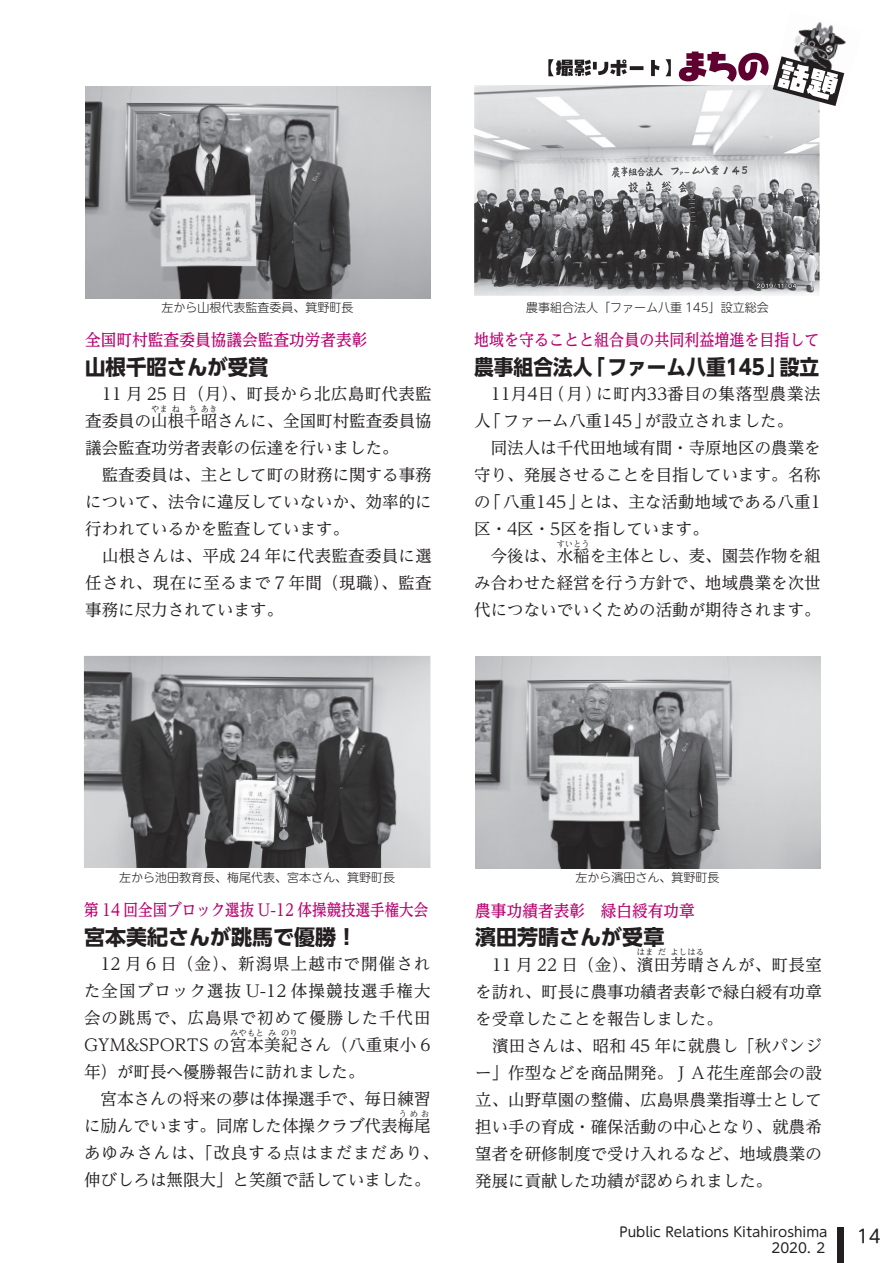
<style>
.page{position:relative;width:893px;height:1263px;background:#fff}
.page>*{position:absolute;margin:0;border:0;box-sizing:border-box;transform-origin:0 0}
.t1{font:700 21px "UD Shin Go Pro";color:#231f20}
.t2{font:700 21px "UD Shin Go Pro";color:#231f20;scale:.94 1}
.t3{font:18px "UD Shin M Go Pro";color:#231f20}
.t4{font:16.5px/27px "UD Reimin Pro";color:#231f20}
.t5{font:500 16.5px "UD Reimin Pro";color:#ba0170;scale:.95 1}
.t6{font:500 16.5px "UD Reimin Pro";color:#ba0170;scale:.88 1}
.t7{font:500 16.5px "UD Reimin Pro";color:#ba0170;scale:.91 1}
.t8{font:16.5px "UD Reimin Pro";letter-spacing:.025em;color:#231f20}
.t9{font:16.5px "UD Reimin Pro";letter-spacing:.04em;color:#231f20}
.t10{font:13.5px "UD Shin M Go Pro";color:#231f20}
.t11{font:300 12px "UD Shin M Go Pro";color:#231f20}
.t12{font:8.25px "UD Reimin Pro";color:#231f20}
</style>
<div class="page">
<img style="left:84px;top:656px;width:346px;height:212px">
<img style="left:85px;top:86px;width:346px;height:212px">
<img style="left:475px;top:657px;width:346px;height:212px">
<img style="left:474px;top:85px;width:345px;height:211px">
<svg style="left:548px;top:59px;width:123px;height:17px"></svg>
<img style="left:793px;top:22px;width:53px;height:52px">
<svg style="left:679px;top:52px;width:165px;height:54px"></svg>
<div style="left:837px;top:1227px;width:6px;height:36px;background:#231f20"></div>
<p class="t11" style="left:161px;top:298px;width:194px">左から山根代表監査委員、箕野町長</p>
<p class="t5" style="left:85px;top:327px;width:298px">全国町村監査委員協議会監査功労者表彰</p>
<p class="t1" style="left:85px;top:350px;width:185px">山根千昭さんが受賞</p>
<p class="t4" style="left:85px;top:380px;width:348px">　11 月 25 日（月）、町長から北広島町代表監査委員の山根千昭さんに、全国町村監査委員協</p>
<p class="t12" style="left:151px;top:402px;width:18px">やま</p>
<p class="t12" style="left:172px;top:402px;width:10px">ね</p>
<p class="t12" style="left:188px;top:402px;width:10px">ち</p>
<p class="t12" style="left:201px;top:402px;width:18px">あき</p>
<p class="t4" style="left:85px;top:434px;width:348px">議会監査功労者表彰の伝達を行いました。<br>　監査委員は、主として町の財務に関する事務について、法令に違反していないか、効率的に行われているかを監査しています。<br>　山根さんは、平成 24 年に代表監査委員に選任され、現在に至るまで７年間（現職）、監査事務に尽力されています。</p>
<p class="t11" style="left:526px;top:297px;width:244px">農事組合法人「ファーム八重 145」設立総会</p>
<p class="t7" style="left:474px;top:327px;width:381px">地域を守ることと組合員の共同利益増進を目指して</p>
<p class="t2" style="left:780px;top:350px;width:44px">設立</p>
<p class="t2" style="left:585px;top:350px;width:216px">「ファーム八重145」</p>
<p class="t2" style="left:474px;top:350px;width:127px">農事組合法人</p>
<p class="t4" style="left:548px;top:380px;width:55px">（月）</p>
<p class="t4" style="left:474px;top:380px;width:82px">　11月4日</p>
<p class="t9" style="left:596px;top:381px;width:226px">に町内33番目の集落型農業法</p>
<p class="t4" style="left:484px;top:407px;width:168px">「ファーム八重145」</p>
<p class="t4" style="left:645px;top:407px;width:150px">が設立されました。</p>
<p class="t4" style="left:474px;top:407px;width:18px">人</p>
<p class="t4" style="left:474px;top:434px;width:348px">　同法人は千代田地域有間・寺原地区の農業を</p>
<p class="t4" style="left:474px;top:461px;width:348px">守り、発展させることを目指しています。名称</p>
<p class="t4" style="left:579px;top:488px;width:243px">とは、主な活動地域である八重1</p>
<p class="t4" style="left:484px;top:488px;width:102px">「八重145」</p>
<p class="t4" style="left:474px;top:488px;width:348px">の<br>区・4区・5区を指しています。<br>　今後は、水稲を主体とし、麦、園芸作物を組</p>
<p class="t12" style="left:557px;top:537px;width:34px">すいとう</p>
<p class="t4" style="left:474px;top:569px;width:348px">み合わせた経営を行う方針で、地域農業を次世代につないでいくための活動が期待されます。</p>
<p class="t11" style="left:119px;top:867px;width:278px">左から池田教育長、梅尾代表、宮本さん、箕野町長</p>
<p class="t6" style="left:84px;top:897px;width:393px">第 14 回全国ブロック選抜 U-12 体操競技選手権大会</p>
<p class="t1" style="left:84px;top:920px;width:274px">宮本美紀さんが跳馬で優勝!</p>
<p class="t4" style="left:84px;top:950px;width:348px;text-align:justify;text-indent:16px">12 月 6 日（金）、新潟県上越市で開催された全国ブロック選抜 U-12 体操競技選手権大会の跳馬で、広島県で初めて優勝した千代田GYM&amp;SPORTS の宮本美紀さん（八重東小 6</p>
<p class="t12" style="left:230px;top:1026px;width:35px">みやもと</p>
<p class="t12" style="left:268px;top:1026px;width:10px">み</p>
<p class="t12" style="left:281px;top:1026px;width:18px">のり</p>
<p class="t4" style="left:84px;top:1058px;width:348px">年）が町長へ優勝報告に訪れました。<br>　宮本さんの将来の夢は体操選手で、毎日練習に励んでいます。同席した体操クラブ代表梅尾</p>
<p class="t12" style="left:399px;top:1107px;width:32px">うめお</p>
<p class="t4" style="left:84px;top:1139px;width:356px">あゆみさんは、「改良する点はまだまだあり、伸びしろは無限大」と笑顔で話していました。</p>
<p class="t11" style="left:575px;top:868px;width:145px">左から濱田さん、箕野町長</p>
<p class="t5" style="left:475px;top:897px;width:232px">農事功績者表彰　緑白綬有功章</p>
<p class="t1" style="left:475px;top:920px;width:190px">濱田芳晴さんが受章</p>
<p class="t8" style="left:475px;top:951px;width:348px">　11 月 22 日（金）、濱田芳晴さんが、町長室</p>
<p class="t12" style="left:637px;top:945px;width:18px">はま</p>
<p class="t12" style="left:658px;top:945px;width:10px">だ</p>
<p class="t12" style="left:671px;top:945px;width:35px">よしはる</p>
<p class="t4" style="left:475px;top:977px;width:348px">を訪れ、町長に農事功績者表彰で緑白綬有功章を受章したことを報告しました。<br>　濱田さんは、昭和 45 年に就農し「秋パンジー」作型などを商品開発。ＪＡ花生産部会の設立、山野草園の整備、広島県農業指導士として担い手の育成・確保活動の中心となり、就農希望者を研修制度で受け入れるなど、地域農業の発展に貢献した功績が認められました。</p>
<p class="t10" style="left:620px;top:1220px;width:209px">Public Relations Kitahiroshima</p>
<p class="t3" style="left:857px;top:1221px;width:25px">14</p>
<p class="t10" style="left:771px;top:1237px;width:58px">2020. ２</p>
</div>
